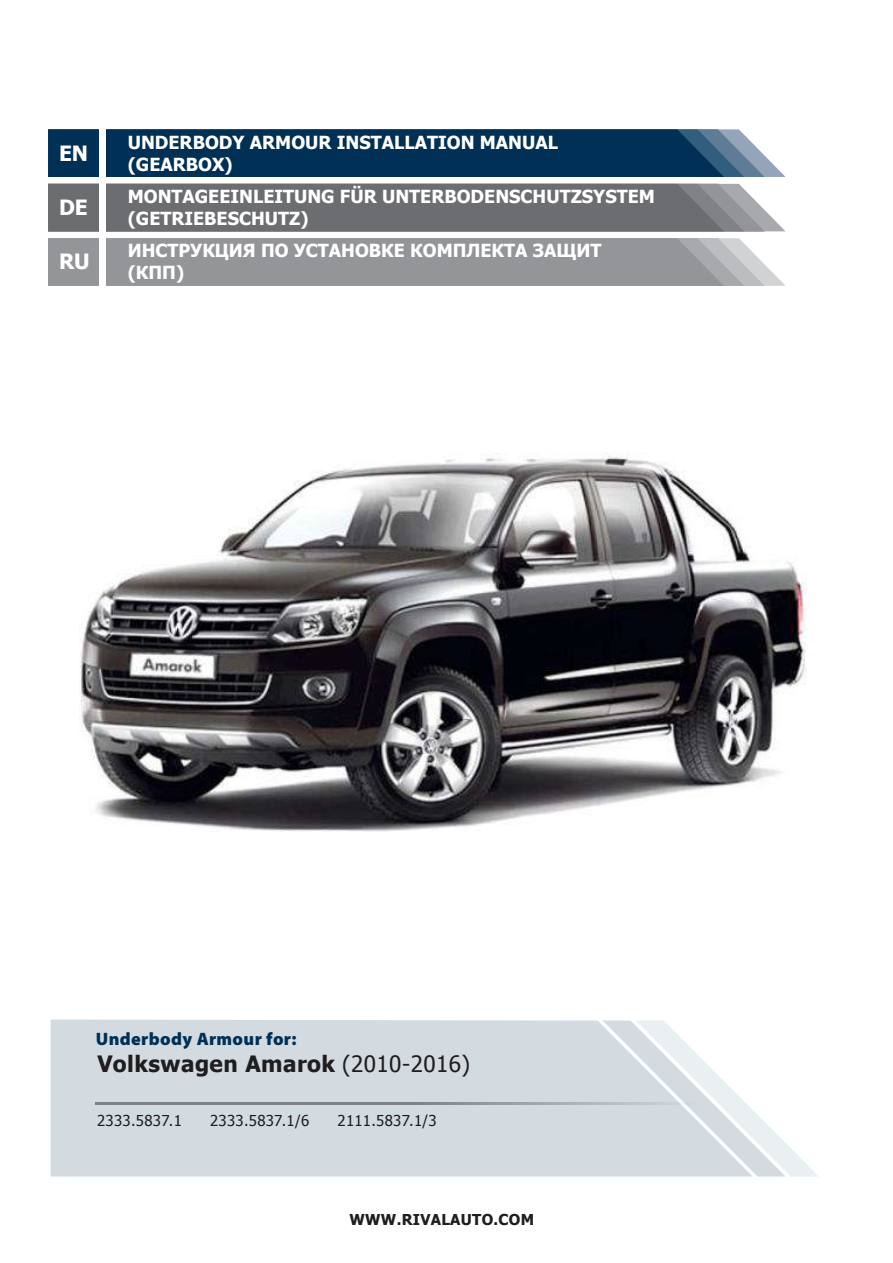
<style>
.page{position:relative;width:893px;height:1263px;background:#fff}
.page>*{position:absolute;margin:0;border:0;box-sizing:border-box;transform-origin:0 0}
.t1{font:700 22.5px "Tahoma";letter-spacing:.02em;color:#201d1e}
.t2{font:700 21px "Tahoma";color:#fff}
.t3{font:700 18px/21.6px "Tahoma";color:#fff}
.t4{font:900 18px "Myriad Pro";letter-spacing:.02em;color:#003056}
.t5{font:15px "Tahoma";letter-spacing:.02em;color:#201d1e}
.t6{font:700 15px "Tahoma";letter-spacing:.02em;color:#201d1e}
.s1{font-weight:400}
</style>
<div class="page">
<img style="left:95px;top:758px;width:687px;height:74px">
<div style="left:51px;top:1019px;width:551px;height:157px;background:#d3dbe1"></div>
<svg style="left:602px;top:1020px;width:216px;height:156px"></svg>
<svg style="left:96px;top:1103px;width:620px;height:2px"></svg>
<img style="left:48px;top:129px;width:759px;height:629px">
<p class="t2" style="left:59px;top:139px;width:31px">EN</p>
<p class="t2" style="left:59px;top:193px;width:30px">DE</p>
<p class="t2" style="left:59px;top:246px;width:32px">RU</p>
<p class="t3" style="left:128px;top:131px;width:432px">UNDERBODY ARMOUR INSTALLATION MANUAL (GEARBOX)</p>
<p class="t3" style="left:128px;top:185px;width:529px">MONTAGEEINLEITUNG FÜR UNTERBODENSCHUTZSYSTEM (GETRIEBESCHUTZ)</p>
<p class="t3" style="left:128px;top:239px;width:475px">ИНСТРУКЦИЯ ПО УСТАНОВКЕ КОМПЛЕКТА ЗАЩИТ (КПП)</p>
<p class="t4" style="left:96px;top:1027px;width:202px">Underbody Armour for:</p>
<p class="t1" style="left:97px;top:1048px;width:374px">Volkswagen Amarok <span class="s1">(2010-2016)</span></p>
<p class="t5" style="left:97px;top:1111px;width:86px">2333.5837.1</p>
<p class="t5" style="left:210px;top:1111px;width:101px">2333.5837.1/6</p>
<p class="t5" style="left:337px;top:1111px;width:101px">2111.5837.1/3</p>
<p class="t6" style="left:350px;top:1209px;width:186px">WWW.RIVALAUTO.COM</p>
</div>
